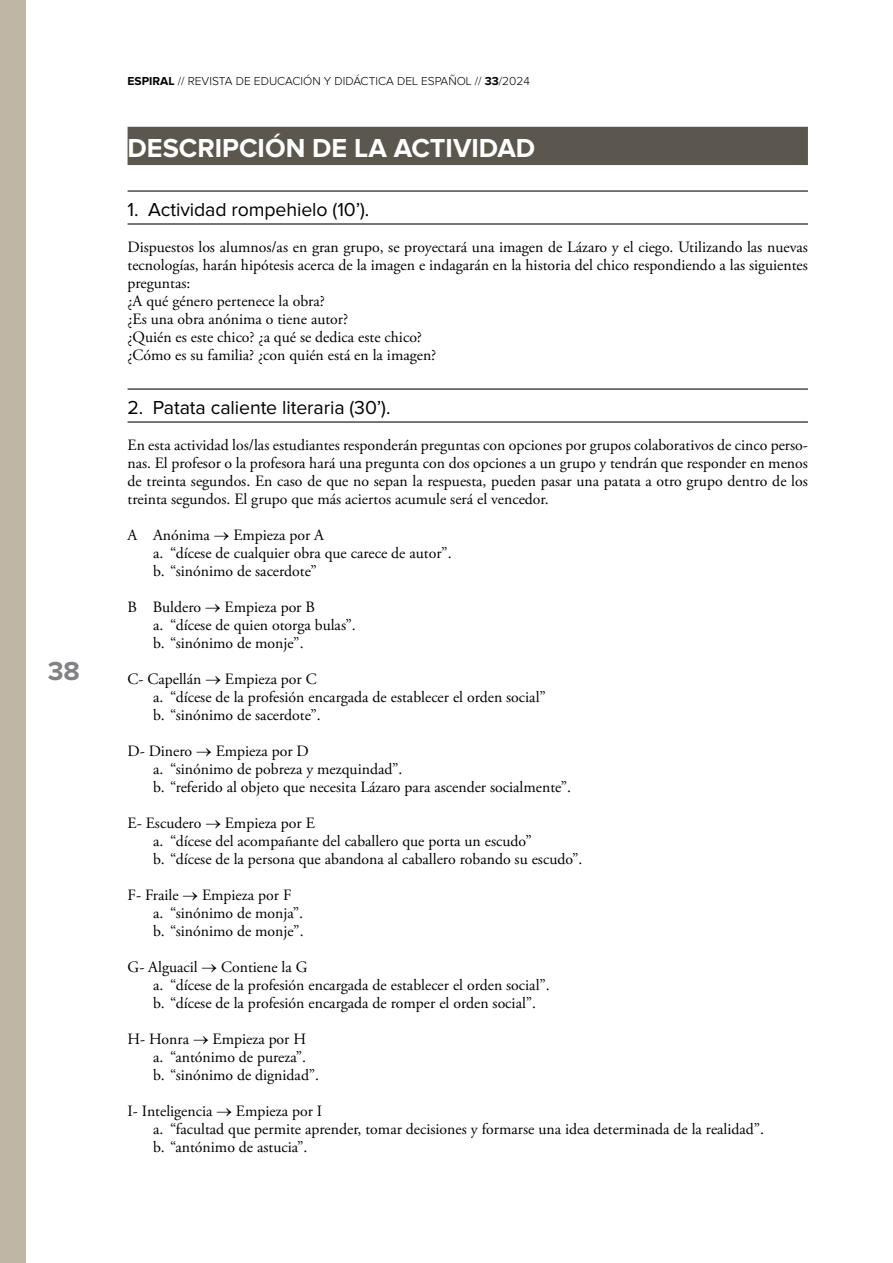
<style>
.page{position:relative;width:893px;height:1263px;background:#fff}
.page>*{position:absolute;margin:0;border:0;box-sizing:border-box;transform-origin:0 0}
.t1{font:700 27px "Proxima Nova";color:#fff}
.t2{font:700 27px "Proxima Nova";color:#808285}
.t3{font:19.5px "Proxima Nova";letter-spacing:-.005em;color:#000}
.t4{font:15.75px/18px "Adobe Garamond Pro";color:#000}
.t5{font:300 12px "Proxima Nova";color:#000}
.s1{font-weight:700}
</style>
<div class="page">
<div style="left:0;top:0;width:26px;height:1263px;background:#bfb6a5"></div>
<div style="left:128px;top:127px;width:680px;height:38px;background:#5b574e"></div>
<hr style="left:128px;top:223px;width:680px;height:2px;background:#000">
<hr style="left:128px;top:190px;width:680px;height:2px;background:#000">
<hr style="left:128px;top:421px;width:680px;height:2px;background:#000">
<hr style="left:128px;top:388px;width:680px;height:2px;background:#000">
<h1 class="t2" style="left:48px;top:656px;width:34px">38</h1>
<p class="t5" style="left:128px;top:75px;width:404px"><span class="s1">ESPIRAL</span> // REVISTA DE EDUCACIÓN Y DIDÁCTICA DEL ESPAÑOL // <span class="s1">33</span>/2024</p>
<h1 class="t1" style="left:128px;top:132px;width:409px">DESCRIPCIÓN DE LA ACTIVIDAD</h1>
<p class="t3" style="left:128px;top:201px;width:243px">1. Actividad rompehielo (10’).</p>
<p class="t4" style="left:128px;top:239px;width:682px">Dispuestos los alumnos/as en gran grupo, se proyectará una imagen de Lázaro y el ciego. Utilizando las nuevas tecnologías, harán hipótesis acerca de la imagen e indagarán en la historia del chico respondiendo a las siguientes preguntas:<br>¿A qué género pertenece la obra?<br>¿Es una obra anónima o tiene autor?<br>¿Quién es este chico? ¿a qué se dedica este chico?<br>¿Cómo es su familia? ¿con quién está en la imagen?</p>
<p class="t3" style="left:128px;top:399px;width:264px">2. Patata caliente literaria (30’).</p>
<p class="t4" style="left:128px;top:437px;width:682px;text-align:justify">En esta actividad los/las estudiantes responderán preguntas con opciones por grupos colaborativos de cinco perso&shy;nas. El profesor o la profesora hará una pregunta con dos opciones a un grupo y tendrán que responder en menos de treinta segundos. En caso de que no sepan la respuesta, pueden pasar una patata a otro grupo dentro de los treinta segundos. El grupo que más aciertos acumule será el vencedor.</p>
<p class="t4" style="left:153px;top:527px;width:300px;text-indent:-26px">A Anónima → Empieza por A<br>a. “dícese de cualquier obra que carece de autor”. b. “sinónimo de sacerdote”</p>
<p class="t4" style="left:153px;top:599px;width:204px;text-indent:-26px">B Buldero → Empieza por B<br>a. “dícese de quien otorga bulas”. b. “sinónimo de monje”.</p>
<p class="t4" style="left:153px;top:671px;width:394px;text-indent:-26px">C- Capellán → Empieza por C<br>a. “dícese de la profesión encargada de establecer el orden social” b. “sinónimo de sacerdote”.</p>
<p class="t4" style="left:153px;top:743px;width:420px;text-indent:-26px">D- Dinero → Empieza por D<br>a. “sinónimo de pobreza y mezquindad”.<br>b. “referido al objeto que necesita Lázaro para ascender socialmente”.</p>
<p class="t4" style="left:153px;top:815px;width:431px;text-indent:-26px">E- Escudero → Empieza por E<br>a. “dícese del acompañante del caballero que porta un escudo”<br>b. “dícese de la persona que abandona al caballero robando su escudo”.</p>
<p class="t4" style="left:153px;top:887px;width:152px;text-indent:-26px">F- Fraile → Empieza por F a. “sinónimo de monja”. b. “sinónimo de monje”.</p>
<p class="t4" style="left:153px;top:959px;width:398px;text-indent:-26px">G- Alguacil → Contiene la G<br>a. “dícese de la profesión encargada de establecer el orden social”. b. “dícese de la profesión encargada de romper el orden social”.</p>
<p class="t4" style="left:153px;top:1031px;width:168px;text-indent:-26px">H- Honra → Empieza por H a. “antónimo de pureza”. b. “sinónimo de dignidad”.</p>
<p class="t4" style="left:153px;top:1103px;width:612px;text-indent:-26px">I- Inteligencia → Empieza por I<br>a. “facultad que permite aprender, tomar decisiones y formarse una idea determinada de la realidad”. b. “antónimo de astucia”.</p>
</div>
